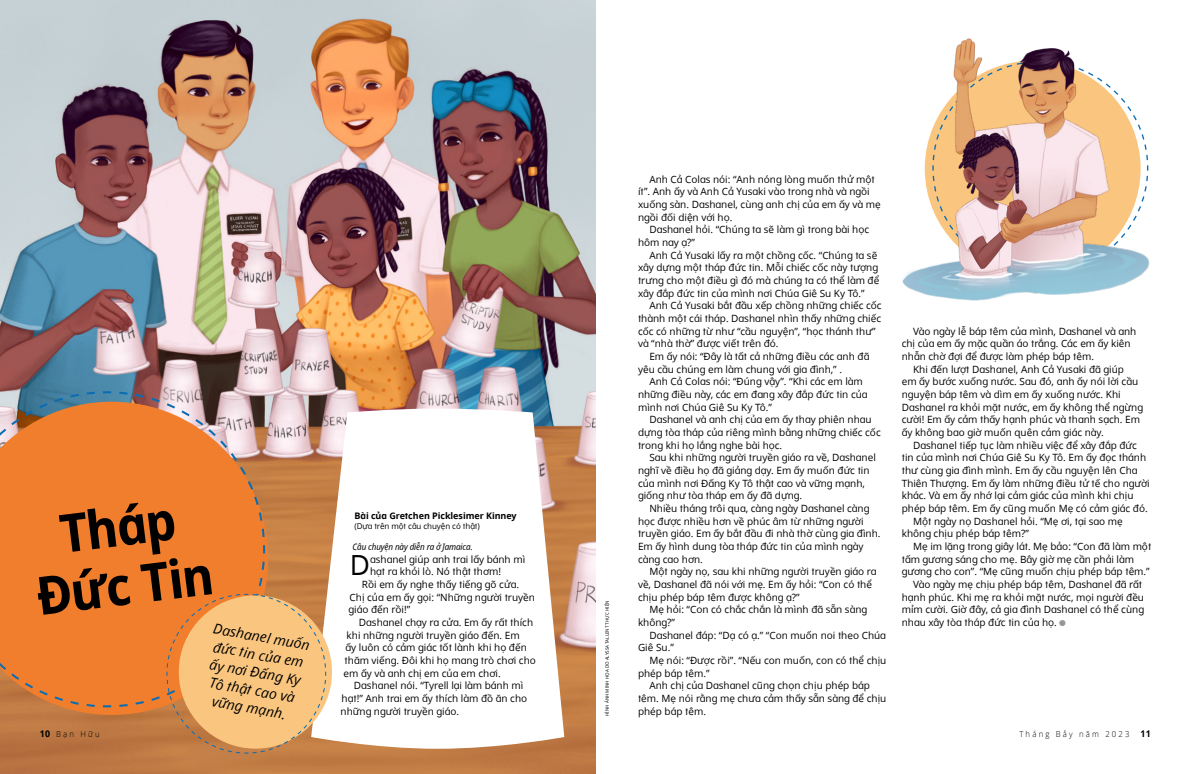
<style>
.page{position:relative;width:1191px;height:774px;background:#fff}
.page>*{position:absolute;margin:0;border:0;box-sizing:border-box;transform-origin:0 0}
.h1_Revla{font:700 53px/59px "Dots Solid Condlds Lat";color:#000;text-align:center}
.p1_first{font:27.7px "Dots Solidlds Lat";color:#000}
.p1_kicker{font:italic 14px/18px "Dots Solidlds Lat";color:#000;text-align:center}
.p1{font:10px/12.7px "Dots Solidlds Lat";color:#000}
.p1_first-2{font:10px/12.7px "Dots Solidlds Lat";color:#000}
.p1_author-name{font:700 9px "Dots Solidlds Lat";letter-spacing:-.005em;color:#000}
.p1_bio{font:italic 9px "Dots Solid Condlds Lat";letter-spacing:-.01em;color:#000}
.t1{font:300 8.2px "Zoramlds Lat";letter-spacing:.28em;color:#000;scale:.95 1}
.p1_author-role{font:8px "Dots Solidlds Lat";letter-spacing:-.005em;color:#000}
.p1_figure_image_cred{font:4.5px "Dots Solidlds Lat";color:#000}
.s1{font-family:"Ding P Ilds Dpi";font-size:8.5px;color:#969798}
.s2{font-family:"Dots Solidlds Lat";font-weight:700;font-size:9.2px}
</style>
<div class="page">
<img style="left:0;top:0;width:595px;height:774px">
<img style="left:902px;top:38px;width:248px;height:263px">
<svg style="left:0;top:390px;width:266px;height:318px;background:#e2813e"></svg>
<svg style="left:311px;top:408px;width:253px;height:341px"></svg>
<svg style="left:117px;top:555px;width:210px;height:199px;background:#e99c56"></svg>
<p class="h1_Revla" style="left:26px;top:509px;width:179px;rotate:-7deg">Tháp<br>Đức Tin</p>
<p class="p1_kicker" style="left:215px;top:619px;width:99px;rotate:10deg">Dashanel muốn đức tin của em ấy nơi Đấng Ky<br>Tô thật cao và vững mạnh.</p>
<p class="p1_author-name" style="left:354px;top:509px;width:164px">Bài của Gretchen Picklesimer Kinney</p>
<p class="p1_author-role" style="left:354px;top:520px;width:127px">(Dựa trên một câu chuyện có thật)</p>
<p class="p1_bio" style="left:353px;top:540px;width:122px">Câu chuyện này diễn ra ở Jamaica.</p>
<p class="p1_first" style="left:350px;top:545px;width:22px">D</p>
<p class="p1_first-2" style="left:370px;top:553px;width:157px">ashanel giúp anh trai lấy bánh mì hạt ra khỏi lò. Nó thật thơm!</p>
<p class="p1" style="left:349px;top:578px;width:188px;text-indent:13px">Rồi em ấy nghe thấy tiếng gõ cửa.<br>Chị của em ấy gọi: “Những người truyền giáo đến rồi!”</p>
<p class="p1" style="left:359px;top:616px;width:176px">Dashanel chạy ra cửa. Em ấy rất thích</p>
<p class="p1" style="left:347px;top:629px;width:174px">khi những người truyền giáo đến. Em</p>
<p class="p1" style="left:346px;top:641px;width:183px">ấy luôn có cảm giác tốt lành khi họ đến</p>
<p class="p1" style="left:345px;top:654px;width:193px">thăm viếng. Đôi khi họ mang trò chơi cho</p>
<p class="p1" style="left:344px;top:667px;width:159px">em ấy và anh chị em của em chơi.</p>
<p class="p1" style="left:341px;top:679px;width:188px;text-indent:13px">Dashanel nói. “Tyrell lại làm bánh mì hạt!” Anh trai em ấy thích làm đồ ăn cho những người truyền giáo.</p>
<p class="p1_figure_image_cred" style="left:604px;top:716px;width:117px;rotate:-90deg">HÌNH ẢNH MINH HỌA DO ALYSSA TALLENT THỰC HIỆN</p>
<p class="p1" style="left:638px;top:173px;width:244px;text-indent:11px">Anh Cả Colas nói: “Anh nóng lòng muốn thử một ít”. Anh ấy và Anh Cả Yusaki vào trong nhà và ngồi xuống sàn. Dashanel, cùng anh chị của em ấy và mẹ ngồi đối diện với họ.</p>
<p class="p1" style="left:638px;top:223px;width:233px;text-indent:11px">Dashanel hỏi. “Chúng ta sẽ làm gì trong bài học hôm nay ạ?”</p>
<p class="p1" style="left:638px;top:249px;width:243px;text-indent:11px">Anh Cả Yusaki lấy ra một chồng cốc. “Chúng ta sẽ xây dựng một tháp đức tin. Mỗi chiếc cốc này tượng trưng cho một điều gì đó mà chúng ta có thể làm để xây đắp đức tin của mình nơi Chúa Giê Su Ky Tô.”</p>
<p class="p1" style="left:638px;top:299px;width:245px;text-indent:11px">Anh Cả Yusaki bắt đầu xếp chồng những chiếc cốc thành một cái tháp. Dashanel nhìn thấy những chiếc cốc có những từ như “cầu nguyện”, “học thánh thư” và “nhà thờ” được viết trên đó.</p>
<p class="p1" style="left:638px;top:350px;width:233px;text-indent:11px">Em ấy nói: “Đây là tất cả những điều các anh đã yêu cầu chúng em làm chung với gia đình,” .</p>
<p class="p1" style="left:638px;top:375px;width:231px;text-indent:11px">Anh Cả Colas nói: “Đúng vậy”. “Khi các em làm những điều này, các em đang xây đắp đức tin của mình nơi Chúa Giê Su Ky Tô.”</p>
<p class="p1" style="left:638px;top:413px;width:244px;text-indent:11px">Dashanel và anh chị của em ấy thay phiên nhau dựng tòa tháp của riêng mình bằng những chiếc cốc trong khi họ lắng nghe bài học.</p>
<p class="p1" style="left:638px;top:451px;width:239px;text-indent:11px">Sau khi những người truyền giáo ra về, Dashanel nghĩ về điều họ đã giảng dạy. Em ấy muốn đức tin của mình nơi Đấng Ky Tô thật cao và vững mạnh, giống như tòa tháp em ấy đã dựng.</p>
<p class="p1" style="left:638px;top:502px;width:244px;text-indent:11px">Nhiều tháng trôi qua, càng ngày Dashanel càng học được nhiều hơn về phúc âm từ những người truyền giáo. Em ấy bắt đầu đi nhà thờ cùng gia đình.<br>Em ấy hình dung tòa tháp đức tin của mình ngày càng cao hơn.</p>
<p class="p1" style="left:638px;top:565px;width:240px;text-indent:11px">Một ngày nọ, sau khi những người truyền giáo ra về, Dashanel đã nói với mẹ. Em ấy hỏi: “Con có thể chịu phép báp têm được không ạ?”</p>
<p class="p1" style="left:638px;top:603px;width:231px;text-indent:11px">Mẹ hỏi: “Con có chắc chắn là mình đã sẵn sàng không?”</p>
<p class="p1" style="left:638px;top:629px;width:249px;text-indent:11px">Dashanel đáp: “Dạ có ạ.” “Con muốn noi theo Chúa<br>Giê Su.”</p>
<p class="p1" style="left:638px;top:654px;width:250px;text-indent:11px">Mẹ nói: “Được rồi”. “Nếu con muốn, con có thể chịu phép báp têm.”</p>
<p class="p1" style="left:638px;top:679px;width:250px;text-indent:11px">Anh chị của Dashanel cũng chọn chịu phép báp têm. Mẹ nói rằng mẹ chưa cảm thấy sẵn sàng để chịu phép báp têm.</p>
<p class="p1" style="left:901px;top:325px;width:236px;text-indent:11px">Vào ngày lễ báp têm của mình, Dashanel và anh chị của em ấy mặc quần áo trắng. Các em ấy kiên nhẫn chờ đợi để được làm phép báp têm.</p>
<p class="p1" style="left:901px;top:363px;width:243px;text-indent:11px">Khi đến lượt Dashanel, Anh Cả Yusaki đã giúp<br>em ấy bước xuống nước. Sau đó, anh ấy nói lời cầu nguyện báp têm và dìm em ấy xuống nước. Khi Dashanel ra khỏi mặt nước, em ấy không thể ngừng cười! Em ấy cảm thấy hạnh phúc và thanh sạch. Em ấy không bao giờ muốn quên cảm giác này.</p>
<p class="p1" style="left:901px;top:439px;width:249px;text-indent:11px">Dashanel tiếp tục làm nhiều việc để xây đắp đức tin của mình nơi Chúa Giê Su Ky Tô. Em ấy đọc thánh thư cùng gia đình mình. Em ấy cầu nguyện lên Cha Thiên Thượng. Em ấy làm những điều tử tế cho người khác. Và em ấy nhớ lại cảm giác của mình khi chịu phép báp têm. Em ấy cũng muốn Mẹ có cảm giác đó.</p>
<p class="p1" style="left:901px;top:515px;width:223px;text-indent:11px">Một ngày nọ Dashanel hỏi. “Mẹ ơi, tại sao mẹ không chịu phép báp têm?”</p>
<p class="p1" style="left:901px;top:540px;width:251px;text-indent:11px">Mẹ im lặng trong giây lát. Mẹ bảo: “Con đã làm một tấm gương sáng cho mẹ. Bây giờ mẹ cần phải làm gương cho con”. “Mẹ cũng muốn chịu phép báp têm.”</p>
<p class="p1" style="left:901px;top:578px;width:244px;text-indent:11px">Vào ngày mẹ chịu phép báp têm, Dashanel đã rất hạnh phúc. Khi mẹ ra khỏi mặt nước, mọi người đều mỉm cười. Giờ đây, cả gia đình Dashanel có thể cùng nhau xây tòa tháp đức tin của họ. <span class="s1">●</span></p>
<p class="t1" style="left:40px;top:728px;width:65px"><span class="s2">10</span> Bạn Hữu</p>
<p class="t1" style="left:1019px;top:728px;width:140px">Tháng Bảy năm 2023 <span class="s2">11</span></p>
</div>
